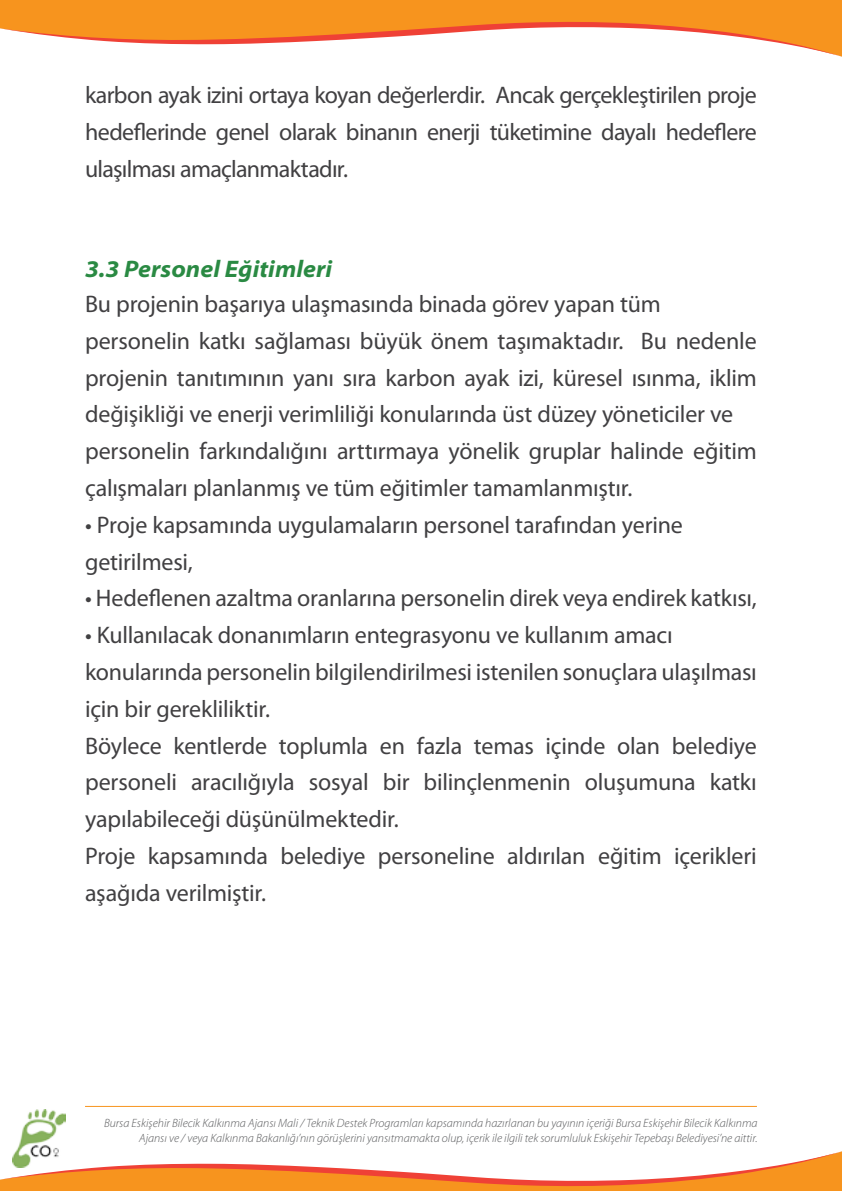
<style>
.page{position:relative;width:842px;height:1191px;background:#fff}
.page>*{position:absolute;margin:0;border:0;box-sizing:border-box;transform-origin:0 0}
.t1{font:24px/36.8px "Myriad Pro";letter-spacing:-.01em;color:#414042}
.t2{font:italic 700 semi-expanded 24px "Myriad Pro";color:#2a8a43}
.t3{font:italic 300 12px/14.4px "Myriad Pro";color:#58595b;text-align:right}
</style>
<div class="page">
<hr style="left:85px;top:1106px;width:672px;height:1px;background:#f7941e">
<div style="left:0;top:0;width:842px;height:22px;background:#f7941e"></div>
<svg style="left:0;top:22px;width:842px;height:35px"></svg>
<svg style="left:0;top:1151px;width:842px;height:40px"></svg>
<img style="left:12px;top:1109px;width:54px;height:58px">
<p class="t1" style="left:85px;top:76px;width:673px;text-align:justify">karbon ayak izini ortaya koyan değerlerdir. Ancak gerçekleştirilen proje hedeflerinde genel olarak binanın enerji tüketimine dayalı hedeflere ulaşılması amaçlanmaktadır.</p>
<p class="t2" style="left:85px;top:253px;width:249px">3.3 Personel Eğitimleri</p>
<p class="t1" style="left:85px;top:285px;width:673px">Bu projenin başarıya ulaşmasında binada görev yapan tüm personelin katkı sağlaması büyük önem taşımaktadır. Bu nedenle projenin tanıtımının yanı sıra karbon ayak izi, küresel ısınma, iklim değişikliği ve enerji verimliliği konularında üst düzey yöneticiler ve personelin farkındalığını arttırmaya yönelik gruplar halinde eğitim çalışmaları planlanmış ve tüm eğitimler tamamlanmıştır.</p>
<p class="t1" style="left:85px;top:506px;width:599px">• Proje kapsamında uygulamaların personel tarafından yerine getirilmesi,</p>
<p class="t1" style="left:85px;top:579px;width:673px">• Hedeflenen azaltma oranlarına personelin direk veya endirek katkısı,</p>
<p class="t1" style="left:85px;top:616px;width:673px">• Kullanılacak donanımların entegrasyonu ve kullanım amacı konularında personelin bilgilendirilmesi istenilen sonuçlara ulaşılması için bir gerekliliktir.<br>Böylece kentlerde toplumla en fazla temas içinde olan belediye personeli aracılığıyla sosyal bir bilinçlenmenin oluşumuna katkı yapılabileceği düşünülmektedir.<br>Proje kapsamında belediye personeline aldırılan eğitim içerikleri aşağıda verilmiştir.</p>
<p class="t3" style="left:104px;top:1116px;width:655px">Bursa Eskişehir Bilecik Kalkınma Ajansı Mali / Teknik Destek Programları kapsamında hazırlanan bu yayının içeriği Bursa Eskişehir Bilecik Kalkınma<br>Ajansı ve / veya Kalkınma Bakanlığı’nın görüşlerini yansıtmamakta olup, içerik ile ilgili tek sorumluluk Eskişehir Tepebaşı Belediyesi’ne aittir.</p>
</div>
